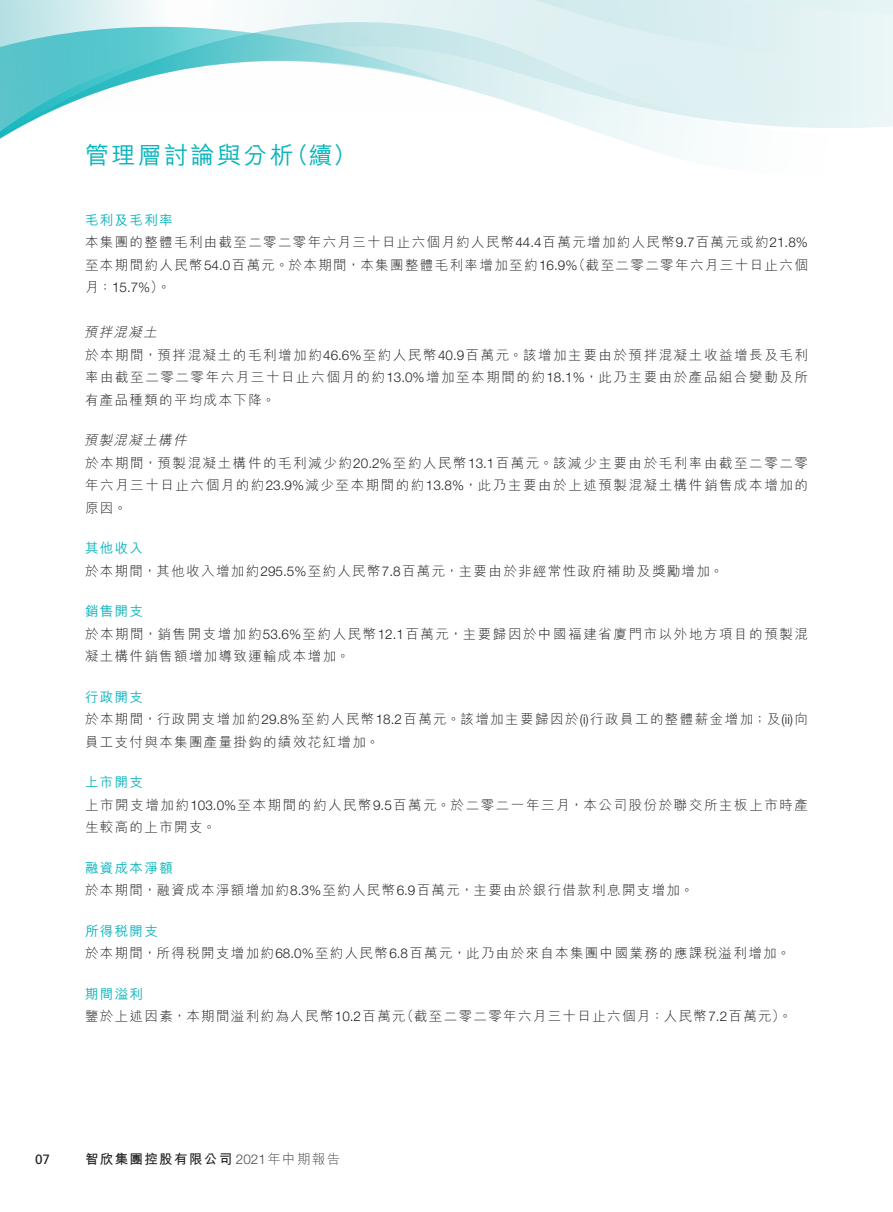
<style>
.page{position:relative;width:893px;height:1212px;background:#fff}
.page>*{position:absolute;margin:0;border:0;box-sizing:border-box;transform-origin:0 0}
.t1{font:500 24px "M Hei HK";letter-spacing:.1em;color:#0cb4bc}
.t2{font:300 13.5px/22.5px "M Hei HK";letter-spacing:.105em;color:#231f20}
.t3{font:700 13.5px "M Hei HK";letter-spacing:.1em;color:#231f20}
.t4{font:500 13.5px "M Hei HK";letter-spacing:.1em;color:#0cb4bc}
.t5{font:300 13.5px "Helvetica Neue LT Std";color:#231f20}
.t6{font:13.5px "Frutiger LT Std";color:#231f20}
.s1{font-family:"Helvetica Neue LT Std"}
.s2{font-family:"M Hei HK"}
.s3{font-style:italic}
.s4{font-weight:500;color:#0cb4bc}
.s5{font-family:"Helvetica Neue LT Std";font-weight:300;color:#4b4c4d}
.s6{font-weight:300;color:#4b4c4d}
</style>
<div class="page">
<svg style="left:489px;top:0;width:404px;height:10px;background:#dbeff0"></svg>
<svg style="left:489px;top:10px;width:404px;height:149px;fill:#e2f2f3"></svg>
<svg style="left:0;top:0;width:489px;height:139px"></svg>
<h1 class="t1" style="left:85px;top:137px;width:210px">管理層討論與分析</h1>
<h1 class="t1" style="left:285px;top:137px;width:74px">（續(</h1>
<p class="t4" style="left:85px;top:210px;width:89px">毛利及毛利率</p>
<p class="t2" style="left:85px;top:231px;width:724px">本集團的整體毛利由截至二零二零年六月三十日止六個月約人民幣<span class="s1">44.4</span>百萬元增加約人民幣<span class="s1">9.7</span>百萬元或約<span class="s1">21.8%</span></p>
<p class="t2" style="left:572px;top:253px;width:237px">（截至二零二零年六月三十日止六個</p>
<p class="t2" style="left:85px;top:253px;width:494px">至本期間約人民幣<span class="s1">54.0</span>百萬元。於本期間，本集團整體毛利率增加至約<span class="s1">16.9%</span></p>
<p class="t5" style="left:85px;top:279px;width:87px"><span class="s2">月：</span>15.7% <span class="s2">。(</span></p>
<p class="t2" style="left:84px;top:321px;width:726px"><span class="s3">預拌混凝土<br></span>於本期間，預拌混凝土的毛利增加約<span class="s1">46.6%</span>至約人民幣<span class="s1">40.9</span>百萬元。該增加主要由於預拌混凝土收益增長及毛利率由截至二零二零年六月三十日止六個月的約<span class="s1">13.0%</span>增加至本期間的約<span class="s1">18.1%</span>，此乃主要由於產品組合變動及所有產品種類的平均成本下降。</p>
<p class="t2" style="left:84px;top:429px;width:726px"><span class="s3">預製混凝土構件<br></span>於本期間，預製混凝土構件的毛利減少約<span class="s1">20.2%</span>至約人民幣<span class="s1">13.1</span>百萬元。該減少主要由於毛利率由截至二零二零年六月三十日止六個月的約<span class="s1">23.9%</span>減少至本期間的約<span class="s1">13.8%</span>，此乃主要由於上述預製混凝土構件銷售成本增加的原因。</p>
<p class="t2" style="left:85px;top:537px;width:640px"><span class="s4">其他收入<br></span>於本期間，其他收入增加約<span class="s1">295.5%</span>至約人民幣<span class="s1">7.8</span>百萬元，主要由於非經常性政府補助及獎勵增加。</p>
<p class="t2" style="left:85px;top:600px;width:724px"><span class="s4">銷售開支<br></span>於本期間，銷售開支增加約<span class="s1">53.6%</span>至約人民幣<span class="s1">12.1</span>百萬元，主要歸因於中國褔建省廈門市以外地方項目的預製混凝土構件銷售額增加導致運輸成本增加。</p>
<p class="t2" style="left:85px;top:685px;width:724px"><span class="s4">行政開支<br></span>於本期間，行政開支增加約<span class="s1">29.8%</span>至約人民幣<span class="s1">18.2</span>百萬元。該增加主要歸因於 <span class="s1">)i(</span> 行政員工的整體薪金增加；及 向<span class="s1">)i i(</span>員工支付與本集團產量掛鈎的績效花紅增加。</p>
<p class="t2" style="left:85px;top:771px;width:724px"><span class="s4">上市開支<br></span>上市開支增加約<span class="s1">103.0%</span>至本期間的約人民幣<span class="s1">9.5</span>百萬元。於二零二一年三月，本公司股份於聯交所主板上市時產生較高的上市開支。</p>
<p class="t2" style="left:85px;top:856px;width:610px"><span class="s4">融資成本淨額<br></span>於本期間，融資成本淨額增加約<span class="s1">8.3%</span>至約人民幣<span class="s1">6.9</span>百萬元，主要由於銀行借款利息開支增加。</p>
<p class="t2" style="left:85px;top:919px;width:707px"><span class="s4">所得稅開支<br></span>於本期間，所得稅開支增加約<span class="s1">68.0%</span>至約人民幣<span class="s1">6.8</span>百萬元，此乃由於來自本集團中國業務的應課稅溢利增加。</p>
<p class="t4" style="left:85px;top:984px;width:60px">期間溢利</p>
<p class="t2" style="left:401px;top:1005px;width:393px">（截至二零二零年六月三十日止六個月：人民幣<span class="s1">7.2</span>百萬元。(</p>
<p class="t2" style="left:85px;top:1005px;width:322px">鑒於上述因素，本期間溢利約為人民幣<span class="s1">10.2</span>百萬元</p>
<p class="t6" style="left:35px;top:1151px;width:17px">07</p>
<p class="t3" style="left:85px;top:1149px;width:257px">智欣集團控股有限公司 <span class="s5">2021</span><span class="s6">年中期報告</span></p>
</div>
